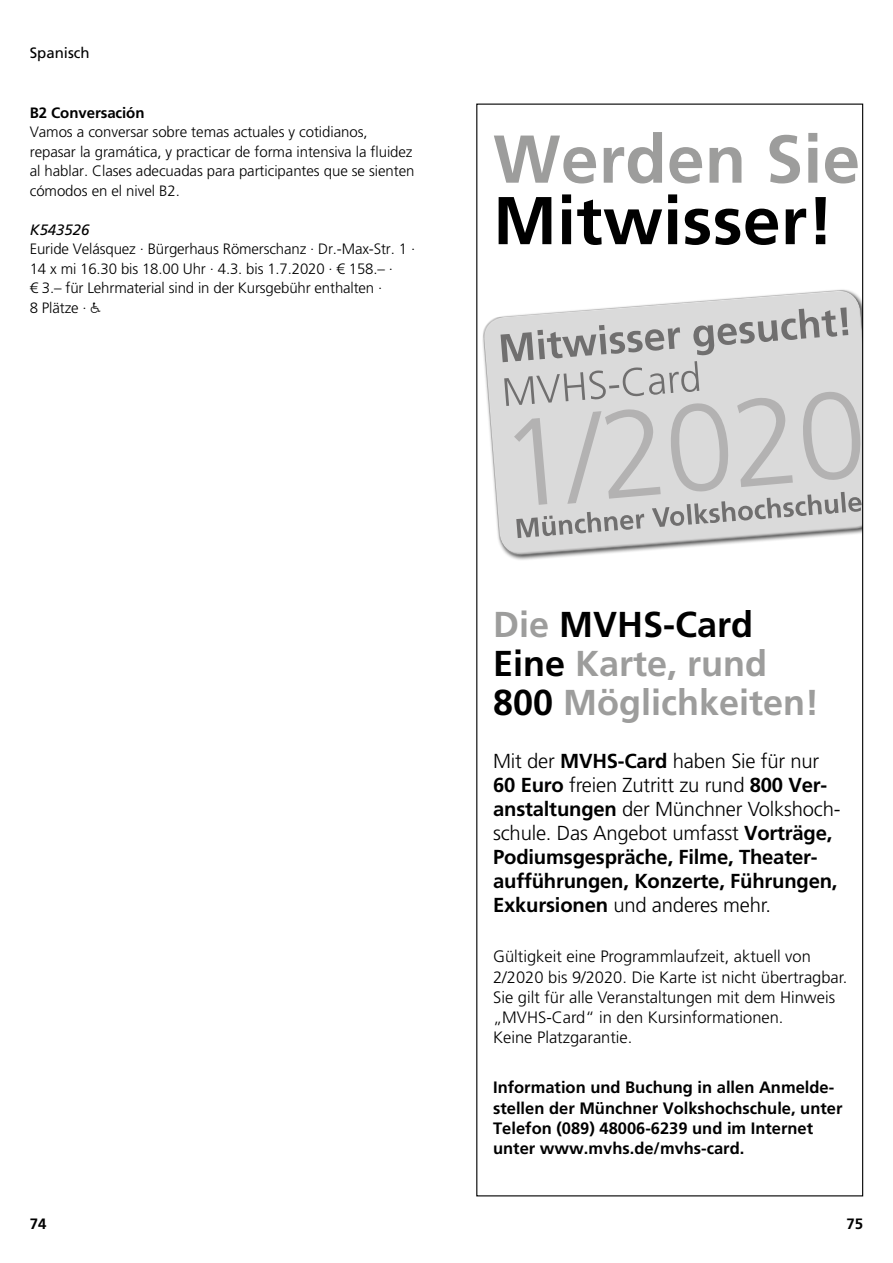
<style>
.page{position:relative;width:893px;height:1263px;background:#fff}
.page>*{position:absolute;margin:0;border:0;box-sizing:border-box;transform-origin:0 0}
.t1{font:300 123.75px "Frutiger";color:#b3b2b2}
.t2{font:700 67.5px "Frutiger";letter-spacing:.005em;color:#000}
.t3{font:700 67.5px "Frutiger";letter-spacing:.005em;color:#9d9d9c}
.t4{font:700 36px/39px "Frutiger";color:#9d9d9c}
.t5{font:700 20.25px/24px "Frutiger";letter-spacing:-.01em;color:#000}
.t6{font:300 16.5px/20.2px "Frutiger";color:#000}
.t7{font:700 16.5px/20.2px "Frutiger";color:#000}
.t8{font:300 15px/19.5px "Frutiger";letter-spacing:-.005em;color:#000}
.t9{font:700 15px "Frutiger";letter-spacing:-.005em;color:#000}
.t10{font:15px "Frutiger";color:#000}
.t11{font:italic 15px "Frutiger";letter-spacing:-.005em;color:#000}
.s1{font-family:"Carta";font-weight:400}
.s2{color:#000}
.s3{font-weight:300}
</style>
<div class="page">
<svg style="left:482px;top:316px;width:382px;height:241px"></svg>
<svg style="left:501px;top:265px;width:363px;height:275px;background:#d6d6d6"></svg>
<p class="t10" style="left:30px;top:44px;width:62px">Spanisch</p>
<p class="t9" style="left:30px;top:104px;width:116px">B2 Conversación</p>
<p class="t8" style="left:30px;top:122px;width:386px">Vamos a conversar sobre temas actuales y cotidianos, repasar la gramática, y practicar de forma intensiva la fluidez al hablar. Clases adecuadas para participantes que se sienten cómodos en el nivel B2.</p>
<p class="t11" style="left:30px;top:221px;width:61px">K543526</p>
<p class="t8" style="left:30px;top:239px;width:387px">Euride Velásquez · Bürgerhaus Römerschanz · Dr.-Max-Str. 1 · 14 x mi 16.30 bis 18.00 Uhr · 4.3. bis 1.7.2020 · € 158.– ·<br>€ 3.– für Lehrmaterial sind in der Kursgebühr enthalten ·<br>8 Plätze · <span class="s1">X</span></p>
<h2 class="t3" style="left:493px;top:120px;width:368px">Werden Sie</h2>
<h2 class="t2" style="left:493px;top:181px;width:342px">Mitwisser!</h2>
<h1 class="t1" style="left:495px;top:395px;width:368px;rotate:-5deg">1/2020</h1>
<h3 class="t4" style="left:493px;top:605px;width:328px">Die <span class="s2">MVHS-Card<br>Eine</span> Karte, rund<br><span class="s2">800</span> Möglichkeiten!</h3>
<p class="t5" style="left:493px;top:749px;width:349px"><span class="s3">Mit der</span> MVHS-Card <span class="s3">haben Sie für nur </span>60 Euro <span class="s3">freien Zutritt zu rund</span> 800 Ver - anstaltungen <span class="s3">der Münchner Volkshoch&shy;schule. Das Angebot umfasst</span> Vorträge, Podiumsgespräche, Filme, Theater&shy;aufführungen, Konzerte, Führungen, Exkursionen <span class="s3">und anderes mehr.</span></p>
<p class="t6" style="left:493px;top:947px;width:356px">Gültigkeit eine Programmlaufzeit, aktuell von 2/2020 bis 9/2020. Die Karte ist nicht übertragbar.<br>Sie gilt für alle Ver anstaltungen mit dem Hinweis „MVHS-Card“ in den Kurs informationen.<br>Keine Platzgarantie.</p>
<p class="t7" style="left:493px;top:1078px;width:351px">Information und Buchung in allen Anmelde&shy;stellen der Münchner Volkshochschule, unter Telefon (089) 48006-6239 und im Internet unter www.mvhs.de/mvhs-card.</p>
<p class="t9" style="left:30px;top:1215px;width:18px">74</p>
<p class="t9" style="left:846px;top:1215px;width:18px">75</p>
</div>
